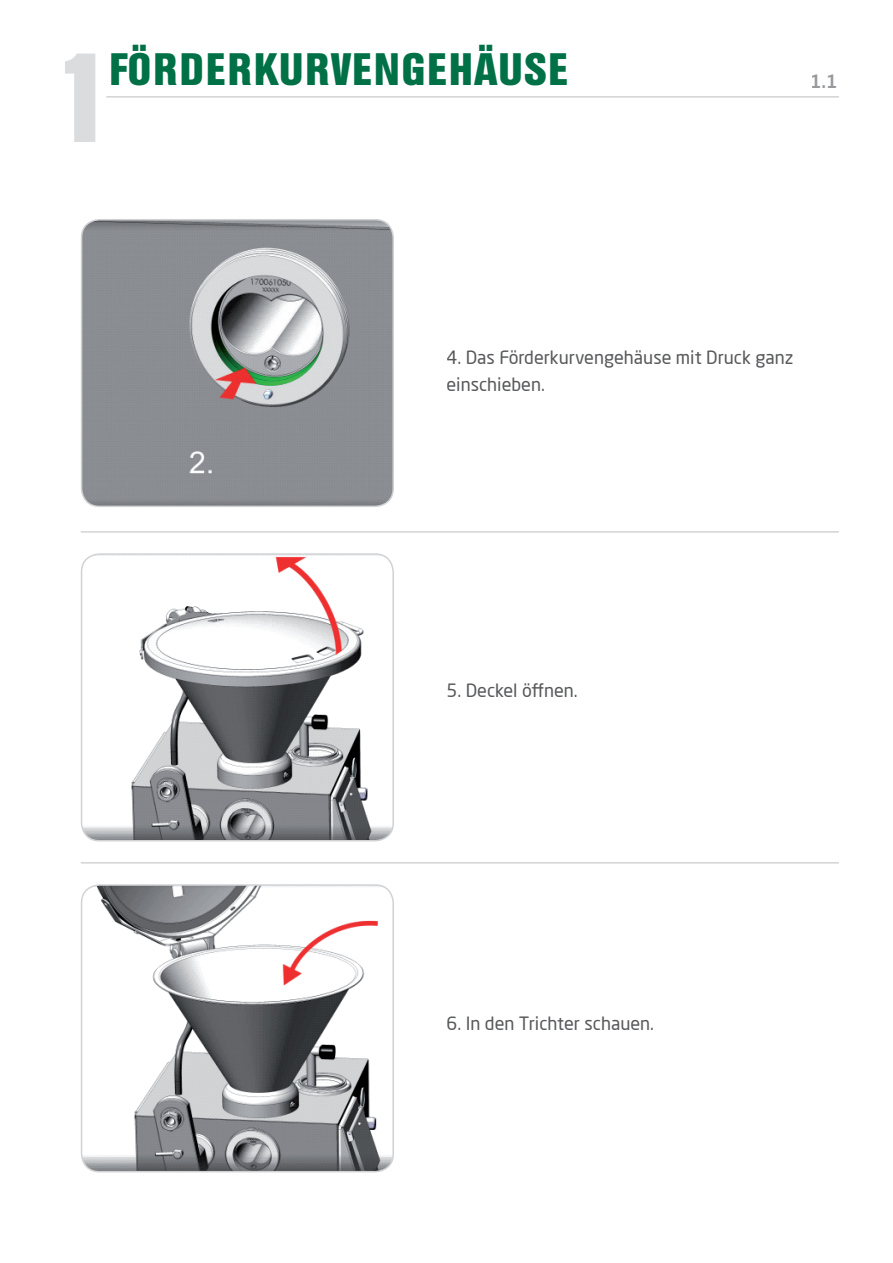
<style>
.page{position:relative;width:893px;height:1263px;background:#fff}
.page>*{position:absolute;margin:0;border:0;box-sizing:border-box;transform-origin:0 0}
.t1{font:700 127.5px "Helvetica Con BQ";color:#dadcdd}
.t2{font:700 45px "Helvetica Con BQ";letter-spacing:.04em;color:#007047}
.t3{font:18px/27px "Neo Sans Pro";color:#57585a}
.t4{font:500 18px "Neo Sans Pro";color:#97999c}
</style>
<div class="page">
<hr style="left:106px;top:97px;width:733px;height:1px;background:#bcbdc0">
<hr style="left:81px;top:531px;width:758px;height:1px;background:#bcbdc0">
<hr style="left:81px;top:862px;width:758px;height:1px;background:#bcbdc0">
<img style="left:82px;top:220px;width:311px;height:286px">
<div style="left:81px;top:219px;width:313px;height:288px;border:2px solid #d1d2d4;border-radius:18px"></div>
<img style="left:82px;top:556px;width:311px;height:285px">
<div style="left:81px;top:553px;width:313px;height:288px;border:2px solid #d1d2d4;border-radius:18px"></div>
<img style="left:82px;top:887px;width:311px;height:285px">
<div style="left:81px;top:884px;width:313px;height:288px;border:2px solid #d1d2d4;border-radius:18px"></div>
<h1 class="t1" style="left:51px;top:27px;width:65px">1</h1>
<h2 class="t2" style="left:109px;top:45px;width:460px">FÖRDERKURVENGEHÄUSE</h2>
<p class="t4" style="left:810px;top:70px;width:29px">1.1</p>
<p class="t3" style="left:446px;top:344px;width:348px">4. Das Förderkurvengehäuse mit Druck ganz einschieben.</p>
<p class="t3" style="left:446px;top:677px;width:133px">5. Deckel öffnen.</p>
<p class="t3" style="left:446px;top:1010px;width:209px">6. In den Trichter schauen.</p>
</div>
